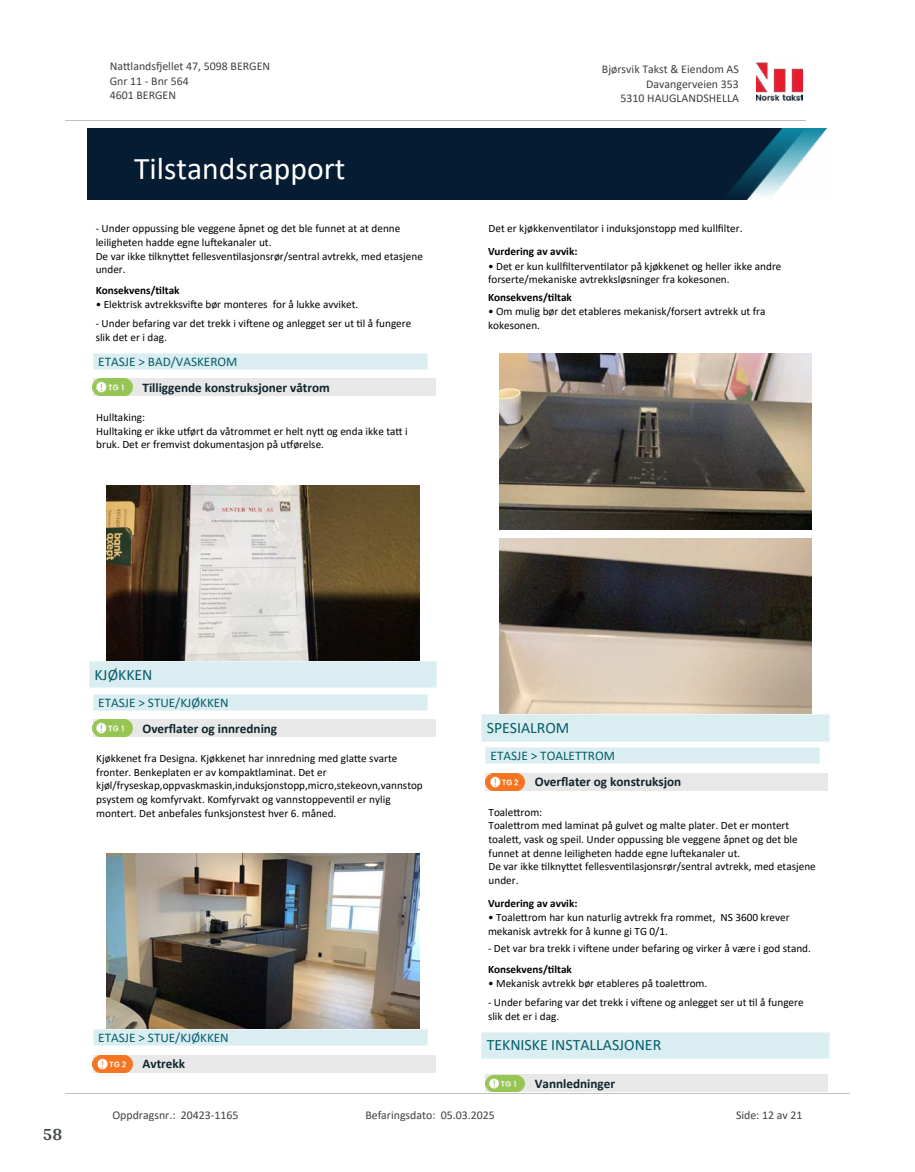
<style>
.page{position:relative;width:915px;height:1172px;background:#fff}
.page>*{position:absolute;margin:0;border:0;box-sizing:border-box;transform-origin:0 0}
.t1{font:31.65px "Calibri";color:#fff}
.t2{font:700 18px "Arya";color:#414749}
.t3{font:15.75px "Calibri";color:#065c69}
.t4{font:700 13.2px "Calibri";color:#0f252c}
.t5{font:13.2px "Calibri";color:#065c69}
.t6{font:11.85px/14.5px "Calibri";color:#404040}
.t7{font:11.25px/13.6px "Calibri";color:#000}
.t8{font:700 11.25px "Calibri";color:#000}
</style>
<div class="page">
<div style="left:93px;top:379px;width:342px;height:17px;background:#e8e8e8"></div>
<svg style="left:97px;top:383px;width:36px;height:13px"></svg>
<img style="left:93px;top:379px;width:39px;height:16px">
<div style="left:93px;top:353px;width:334px;height:16px;background:#daeef2"></div>
<svg style="left:93px;top:354px;width:1px;height:15px"></svg>
<svg style="left:427px;top:353px;width:1px;height:16px"></svg>
<hr style="left:93px;top:353px;width:334px;height:1px;background:#eaf5f7">
<hr style="left:93px;top:369px;width:334px;height:1px;background:#eaf5f7">
<img style="left:107px;top:485px;width:312px;height:176px">
<div style="left:89px;top:661px;width:347px;height:27px;background:#daeef2"></div>
<svg style="left:89px;top:662px;width:1px;height:26px"></svg>
<svg style="left:436px;top:662px;width:1px;height:26px"></svg>
<hr style="left:89px;top:661px;width:348px;height:1px;background:#eaf5f7">
<hr style="left:89px;top:688px;width:348px;height:1px;background:#eaf5f7">
<div style="left:93px;top:720px;width:342px;height:17px;background:#e8e8e8"></div>
<svg style="left:97px;top:724px;width:36px;height:13px"></svg>
<img style="left:93px;top:719px;width:39px;height:17px">
<div style="left:93px;top:694px;width:334px;height:16px;background:#daeef2"></div>
<svg style="left:93px;top:695px;width:1px;height:15px"></svg>
<svg style="left:427px;top:694px;width:1px;height:16px"></svg>
<hr style="left:93px;top:694px;width:334px;height:1px;background:#eaf5f7">
<hr style="left:93px;top:710px;width:334px;height:1px;background:#eaf5f7">
<img style="left:107px;top:854px;width:312px;height:175px">
<div style="left:93px;top:1055px;width:342px;height:17px;background:#e8e8e8"></div>
<img style="left:93px;top:1055px;width:39px;height:17px">
<div style="left:93px;top:1030px;width:334px;height:16px;background:#daeef2"></div>
<svg style="left:93px;top:1030px;width:1px;height:16px"></svg>
<svg style="left:427px;top:1029px;width:1px;height:17px"></svg>
<hr style="left:93px;top:1029px;width:334px;height:1px;background:#eaf5f7">
<hr style="left:93px;top:1046px;width:334px;height:1px;background:#eaf5f7">
<img style="left:499px;top:354px;width:312px;height:176px">
<img style="left:499px;top:539px;width:312px;height:175px">
<div style="left:481px;top:715px;width:347px;height:26px;background:#daeef2"></div>
<svg style="left:481px;top:715px;width:1px;height:26px"></svg>
<svg style="left:828px;top:715px;width:1px;height:26px"></svg>
<hr style="left:481px;top:714px;width:348px;height:1px;background:#eaf5f7">
<hr style="left:481px;top:741px;width:348px;height:1px;background:#eaf5f7">
<div style="left:485px;top:773px;width:342px;height:17px;background:#e8e8e8"></div>
<svg style="left:490px;top:773px;width:35px;height:14px"></svg>
<img style="left:485px;top:774px;width:39px;height:16px">
<div style="left:485px;top:748px;width:334px;height:16px;background:#daeef2"></div>
<svg style="left:485px;top:748px;width:1px;height:16px"></svg>
<svg style="left:819px;top:747px;width:1px;height:17px"></svg>
<hr style="left:485px;top:747px;width:334px;height:1px;background:#eaf5f7">
<hr style="left:485px;top:764px;width:334px;height:1px;background:#eaf5f7">
<div style="left:481px;top:1032px;width:347px;height:26px;background:#daeef2"></div>
<svg style="left:481px;top:1033px;width:1px;height:25px"></svg>
<svg style="left:828px;top:1033px;width:1px;height:25px"></svg>
<hr style="left:481px;top:1032px;width:348px;height:1px;background:#eaf5f7">
<hr style="left:481px;top:1058px;width:348px;height:1px;background:#eaf5f7">
<div style="left:485px;top:1074px;width:342px;height:18px;background:#e8e8e8"></div>
<img style="left:485px;top:1075px;width:39px;height:17px">
<img style="left:756px;top:62px;width:46px;height:40px">
<hr style="left:65px;top:120px;width:740px;height:1px;background:#c0c0c0">
<img style="left:88px;top:129px;width:738px;height:71px">
<hr style="left:65px;top:1093px;width:784px;height:1px;background:#c0c0c0">
<p class="t6" style="left:110px;top:59px;width:162px">Na琀琀lands昀樀ellet 47, 5098 BERGEN<br>Gnr 11 - Bnr 564<br>4601 BERGEN</p>
<p class="t6" style="left:601px;top:62px;width:138px">Bjørsvik Takst &amp; Eiendom AS</p>
<p class="t6" style="left:646px;top:76px;width:94px">Davangerveien 353</p>
<p class="t6" style="left:620px;top:90px;width:120px">5310 HAUGLANDSHELLA</p>
<h1 class="t1" style="left:134px;top:147px;width:213px">Tilstandsrapport</h1>
<p class="t7" style="left:96px;top:222px;width:328px">- Under oppussing ble veggene åpnet og det ble funnet at at denne leiligheten hadde egne lu昀琀ekanaler ut.<br>De var ikke 琀椀lkny琀琀et fellesven琀椀lasjonsrør/sentral avtrekk, med etasjene under.</p>
<p class="t8" style="left:96px;top:282px;width:85px">Konsekvens/琀椀ltak</p>
<p class="t7" style="left:96px;top:297px;width:264px">• Elektrisk avtrekksvi昀琀e bør monteres for å lukke avviket.</p>
<p class="t7" style="left:96px;top:316px;width:317px">- Under befaring var det trekk i vi昀琀ene og anlegget ser ut 琀椀l å fungere slik det er i dag.</p>
<p class="t4" style="left:142px;top:378px;width:189px">Tilliggende konstruksjoner våtrom</p>
<p class="t7" style="left:96px;top:410px;width:313px">Hulltaking:<br>Hulltaking er ikke u琀昀ørt da våtrommet er helt ny琀琀 og enda ikke ta琀琀 i bruk. Det er fremvist dokumentasjon på u琀昀ørelse.</p>
<p class="t5" style="left:98px;top:352px;width:141px">ETASJE &gt; BAD/VASKEROM</p>
<p class="t7" style="left:488px;top:222px;width:255px">Det er kjøkkenven琀椀lator i induksjonstopp med kull昀椀lter.</p>
<p class="t8" style="left:488px;top:244px;width:91px">Vurdering av avvik:</p>
<p class="t7" style="left:488px;top:259px;width:295px">• Det er kun kull昀椀lterven琀椀lator på kjøkkenet og heller ikke andre forserte/mekaniske avtrekksløsninger fra kokesonen.</p>
<p class="t8" style="left:488px;top:289px;width:85px">Konsekvens/琀椀ltak</p>
<p class="t7" style="left:488px;top:304px;width:279px">• Om mulig bør det etableres mekanisk/forsert avtrekk ut fra kokesonen.</p>
<h2 class="t2" style="left:43px;top:1123px;width:21px">58</h2>
<h3 class="t3" style="left:94px;top:663px;width:60px">KJØKKEN</h3>
<p class="t5" style="left:98px;top:693px;width:132px">ETASJE &gt; STUE/KJØKKEN</p>
<p class="t4" style="left:142px;top:719px;width:136px">Over昀氀ater og innredning</p>
<p class="t7" style="left:96px;top:751px;width:328px">Kjøkkenet fra Designa. Kjøkkenet har innredning med gla琀琀e svarte fronter. Benkeplaten er av kompaktlaminat. Det er kjøl/fryseskap,oppvaskmaskin,induksjonstopp,micro,stekeovn,vannstop psystem og komfyrvakt. Komfyrvakt og vannstoppeven琀椀l er nylig montert. Det anbefales funksjonstest hver 6. måned.</p>
<p class="t5" style="left:98px;top:1029px;width:132px">ETASJE &gt; STUE/KJØKKEN</p>
<p class="t4" style="left:142px;top:1054px;width:44px">Avtrekk</p>
<h3 class="t3" style="left:486px;top:717px;width:84px">SPESIALROM</h3>
<p class="t5" style="left:490px;top:747px;width:126px">ETASJE &gt; TOALETTROM</p>
<p class="t4" style="left:534px;top:772px;width:148px">Over昀氀ater og konstruksjon</p>
<p class="t7" style="left:488px;top:805px;width:328px">Toale琀琀rom:<br>Toale琀琀rom med laminat på gulvet og malte plater. Det er montert<br>toale琀琀, vask og speil. Under oppussing ble veggene åpnet og det ble funnet at denne leiligheten hadde egne lu昀琀ekanaler ut.<br>De var ikke 琀椀lkny琀琀et fellesven琀椀lasjonsrør/sentral avtrekk, med etasjene under.</p>
<p class="t8" style="left:488px;top:895px;width:91px">Vurdering av avvik:</p>
<p class="t7" style="left:488px;top:910px;width:303px">• Toale琀琀rom har kun naturlig avtrekk fra rommet, NS 3600 krever mekanisk avtrekk for å kunne gi TG 0/1.</p>
<p class="t7" style="left:488px;top:941px;width:324px">- Det var bra trekk i vi昀琀ene under befaring og virker å være i god stand.</p>
<p class="t8" style="left:488px;top:961px;width:85px">Konsekvens/琀椀ltak</p>
<p class="t7" style="left:488px;top:976px;width:221px">• Mekanisk avtrekk bør etableres på toale琀琀rom.</p>
<p class="t7" style="left:488px;top:995px;width:317px">- Under befaring var det trekk i vi昀琀ene og anlegget ser ut 琀椀l å fungere slik det er i dag.</p>
<h3 class="t3" style="left:486px;top:1034px;width:176px">TEKNISKE INSTALLASJONER</h3>
<p class="t4" style="left:534px;top:1074px;width:82px">Vannledninger</p>
<p class="t6" style="left:112px;top:1107px;width:127px">Oppdragsnr.: 20423-1165</p>
<p class="t6" style="left:365px;top:1107px;width:131px">Befaringsdato: 05.03.2025</p>
<p class="t6" style="left:735px;top:1107px;width:68px">Side: 12 av 21</p>
</div>
